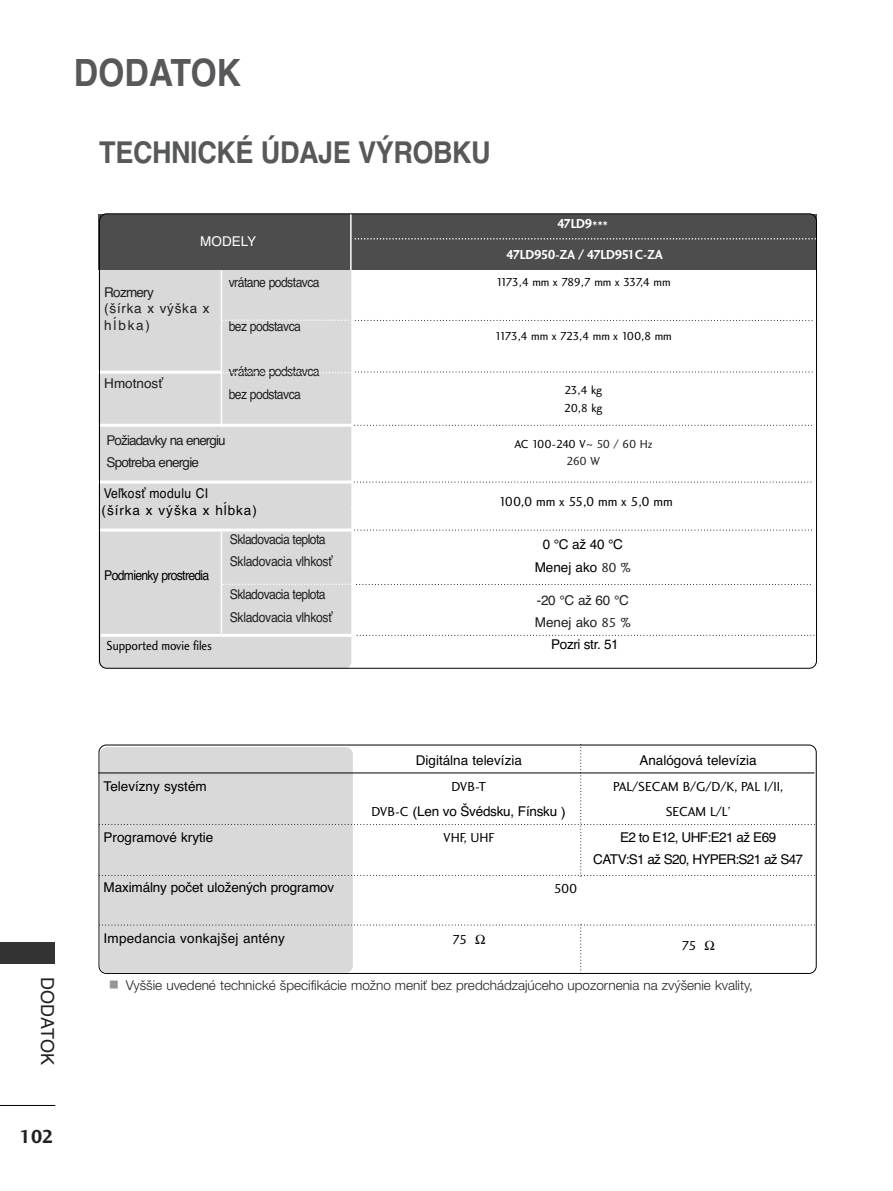
<style>
.page{position:relative;width:893px;height:1191px;background:#fff}
.page>*{position:absolute;margin:0;border:0;box-sizing:border-box;transform-origin:0 0}
.t1{font:700 37.5px "Helvetica CE";color:#57585a;scale:.9 1}
.t2{font:700 30px "Helvetica CE";letter-spacing:-.015em;color:#57585a;scale:.9 1}
.t3{font:19.5px "Charlotte Sans Bold Plain";color:#231f20}
.t4{font:18px "Helvetica CE";color:#231f20}
.t5{font:13.5px/22.5px "Helvetica CE";letter-spacing:-.045em;color:#231f20;scale:.9 1}
.t6{font:13.5px/22.5px "Helvetica CE";color:#000;text-align:center}
.t7{font:300 13.5px "Helvetica Neue CE";color:#231f20}
.t8{font:13.5px/25.5px "Charlotte Sans Book Plain";letter-spacing:-.005em;color:#000;text-align:center}
.t9{font:13.5px/22.5px "Helvetica CE";letter-spacing:-.05em;color:#000;text-align:center}
.t10{font:13.5px/22.5px "Helvetica CE";letter-spacing:-.065em;color:#231f20}
.t11{font:13.5px/16.5px "Helvetica CE";letter-spacing:.05em;color:#000;scale:.9 1}
.t12{font:13.5px/22.5px "Helvetica CE";color:#231f20}
.t13{font:13.5px "Charlotte Sans Bold Plain";letter-spacing:-.03em;color:#fff;scale:.95 1}
.t14{font:13.5px/16.5px "Helvetica CE";letter-spacing:.055em;color:#231f20}
.t15{font:13.5px "Helvetica CE";letter-spacing:-.02em;color:#000}
.t16{font:13.5px "Helvetica CE";letter-spacing:.02em;color:#000}
.t17{font:13.5px "Helvetica CE";letter-spacing:-.055em;color:#000;scale:.9 1}
.t18{font:13.5px "Charlotte Sans Book Plain";letter-spacing:-.005em;color:#000;scale:.9 1}
.t19{font:13.5px "Helvetica CE";letter-spacing:-.03em;color:#000}
.t20{font:13.5px "Helvetica CE";color:#fff}
.t21{font:12px/18px "Charlotte Sans Book Plain";letter-spacing:-.08em;color:#000}
.t22{font:12px/18px "Charlotte Sans Book Plain";letter-spacing:-.05em;color:#231f20;text-align:center}
.s1{color:#000}
.s2{font-family:"Helvetica"}
.s3{font-family:"Charlotte Sans Book Plain";color:#231f20}
.s4{font-family:"Charlotte Sans Book Plain"}
.s5{font-family:"FZDING33";font-weight:400;font-size:9px;color:#939598}
</style>
<div class="page">
<hr style="left:0;top:1105px;width:55px;height:1px;background:#000">
<div style="left:0;top:943px;width:54px;height:21px;background:#333"></div>
<div style="left:98px;top:213px;width:253px;height:455px;background:#d9d9d9;border-radius:7px"></div>
<hr style="left:221px;top:531px;width:1px;height:102px;background:#fff">
<svg style="left:355px;top:320px;width:458px;height:1px"></svg>
<svg style="left:223px;top:583px;width:588px;height:2px"></svg>
<hr style="left:98px;top:424px;width:289px;height:3px;background:#fff">
<svg style="left:355px;top:425px;width:457px;height:1px"></svg>
<hr style="left:98px;top:528px;width:289px;height:3px;background:#fff">
<svg style="left:355px;top:530px;width:457px;height:1px"></svg>
<div style="left:98px;top:214px;width:719px;height:56px;background:#4d4d4d"></div>
<hr style="left:98px;top:371px;width:124px;height:3px;background:#fff">
<hr style="left:221px;top:270px;width:1px;height:157px;background:#fff">
<svg style="left:225px;top:319px;width:124px;height:2px"></svg>
<svg style="left:223px;top:372px;width:590px;height:1px"></svg>
<hr style="left:350px;top:212px;width:2px;height:58px;background:#fff">
<svg style="left:355px;top:238px;width:460px;height:2px"></svg>
<hr style="left:98px;top:480px;width:289px;height:3px;background:#fff">
<svg style="left:354px;top:482px;width:458px;height:1px"></svg>
<hr style="left:101px;top:634px;width:289px;height:3px;background:#fff">
<svg style="left:357px;top:635px;width:458px;height:1px"></svg>
<div style="left:100px;top:747px;width:253px;height:226px;background:#d9d9d9;border-radius:7px"></div>
<hr style="left:98px;top:772px;width:716px;height:1px;background:#000">
<svg style="left:99px;top:744px;width:715px;height:132px"></svg>
<svg style="left:99px;top:923px;width:715px;height:50px"></svg>
<h1 class="t1" style="left:74px;top:59px;width:188px">DODATOK</h1>
<h2 class="t2" style="left:99px;top:142px;width:436px">TECHNICKÉ ÚDAJE VÝROBKU</h2>
<p class="t20" style="left:200px;top:236px;width:58px">MODELY</p>
<p class="t13" style="left:557px;top:218px;width:55px">47LD9***</p>
<p class="t13" style="left:506px;top:249px;width:167px">47LD950-ZA / 47LD951C-ZA</p>
<p class="t14" style="left:104px;top:285px;width:107px">Rozmery<br>(šírka x výška x hĺbka)</p>
<p class="t12" style="left:104px;top:373px;width:59px">Hmotnosť</p>
<p class="t5" style="left:229px;top:272px;width:103px">vrátane podstavca</p>
<p class="t5" style="left:229px;top:317px;width:82px">bez podstavca</p>
<p class="t5" style="left:229px;top:362px;width:103px">vrátane podstavca bez podstavca</p>
<p class="t10" style="left:106px;top:430px;width:121px">Požiadavky na energiu<br>Spotreba energie</p>
<p class="t21" style="left:496px;top:274px;width:176px">1173,4 mm x 789,7 mm x 337,4 mm</p>
<p class="t21" style="left:495px;top:328px;width:178px">1173,4 mm x 723,4 mm x 100,8 mm</p>
<p class="t21" style="left:564px;top:382px;width:40px">23,4 kg<br>20,8 kg</p>
<p class="t22" style="left:514px;top:436px;width:140px"><span class="s1">AC 100-240 V</span><span class="s2">~</span> 50 / 60 Hz<br>260 W</p>
<p class="t11" style="left:102px;top:486px;width:174px">Veľkosť modulu CI<br>(šírka x výška x hĺbka)</p>
<p class="t8" style="left:499px;top:490px;width:176px">100,0 mm x 55,0 mm x 5,0 mm</p>
<p class="t17" style="left:104px;top:571px;width:118px">Podmienky prostredia</p>
<p class="t5" style="left:230px;top:529px;width:115px">Skladovacia teplota<br>Skladovacia vlhkosť</p>
<p class="t5" style="left:230px;top:585px;width:115px">Skladovacia teplota<br>Skladovacia vlhkosť</p>
<p class="t6" style="left:535px;top:534px;width:98px">0 °C až 40 °C<br>Menej ako <span class="s3">80 %</span></p>
<p class="t12" style="left:535px;top:590px;width:98px">-20 °C až 60 °C<br>Menej ako <span class="s4">85 %</span></p>
<p class="t18" style="left:107px;top:640px;width:119px">Supported movie files</p>
<p class="t19" style="left:551px;top:639px;width:69px">Pozri str. 51</p>
<p class="t6" style="left:104px;top:776px;width:105px">Televízny systém</p>
<p class="t6" style="left:104px;top:827px;width:111px">Programové krytie</p>
<p class="t6" style="left:104px;top:878px;width:232px">Maximálny počet uložených programov</p>
<p class="t16" style="left:104px;top:934px;width:183px">Impedancia vonkajšej antény</p>
<p class="t6" style="left:416px;top:750px;width:108px">Digitálna televízia</p>
<p class="t8" style="left:452px;top:775px;width:36px">DVB-T</p>
<p class="t15" style="left:371px;top:806px;width:196px"><span class="s4">DVB-C (</span>Len vo Švédsku, Fínsku <span class="s4">)</span></p>
<p class="t8" style="left:443px;top:826px;width:53px">VHF, UHF</p>
<p class="t8" style="left:452px;top:927px;width:17px">75</p>
<p class="t8" style="left:554px;top:876px;width:25px">500</p>
<p class="t6" style="left:639px;top:750px;width:119px">Analógová televízia</p>
<p class="t8" style="left:613px;top:775px;width:171px">PAL/SECAM B/G/D/K, PAL I/II,<br>SECAM L/L’</p>
<p class="t9" style="left:593px;top:827px;width:211px">E2 to E12, UHF:E21 až E69<br>CATV:S1 až S20, HYPER:S21 až S47</p>
<p class="t8" style="left:681px;top:933px;width:17px">75</p>
<h3 class="t4" style="left:54px;top:977px;width:89px;rotate:90deg">DODATOK</h3>
<p class="t7" style="left:109px;top:980px;width:645px"><span class="s5">A</span> Vy‰‰ie uvedené technické ‰pecifikácie moÏno meniÈ bez predchádzajúceho upozornenia na zv˘‰enie kvality,</p>
<h3 class="t3" style="left:19px;top:1129px;width:36px">102</h3>
</div>
